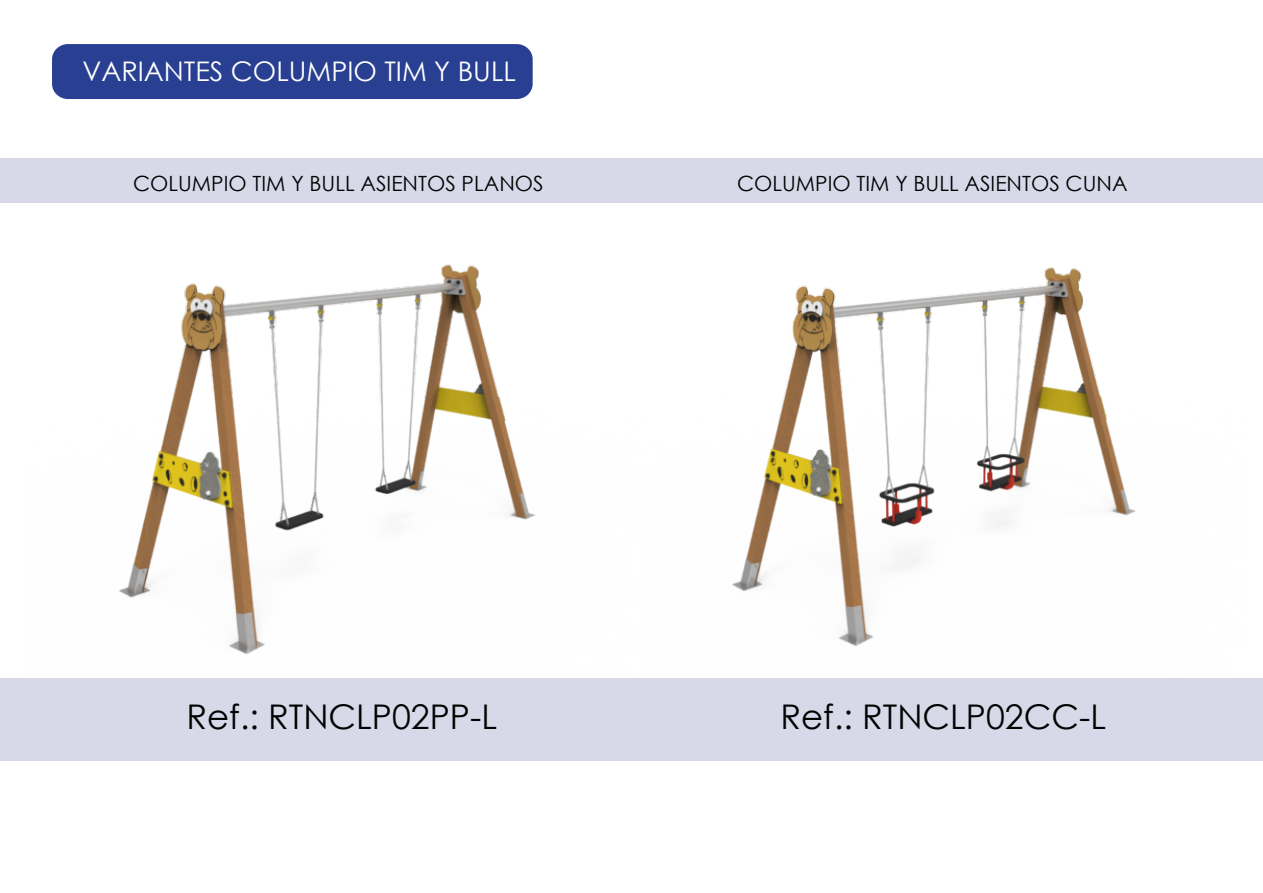
<style>
.page{position:relative;width:1263px;height:893px;background:#fff}
.page>*{position:absolute;margin:0;border:0;box-sizing:border-box;transform-origin:0 0}
.t1{font:34.05px "Century Gothic";color:#020202}
.t2{font:27px "Century Gothic";color:#fff}
.t3{font:21px "Century Gothic";color:#020202}
</style>
<div class="page">
<div style="left:0;top:678px;width:1263px;height:83px;background:#d7d9e8"></div>
<div style="left:0;top:158px;width:1263px;height:45px;background:#d7d9e8"></div>
<div style="left:52px;top:44px;width:481px;height:55px;background:#283f92;border-radius:16px"></div>
<img style="left:732px;top:267px;width:404px;height:379px">
<img style="left:119px;top:264px;width:416px;height:391px">
<p class="t2" style="left:83px;top:52px;width:435px">VARIANTES COLUMPIO TIM Y BULL</p>
<p class="t3" style="left:133px;top:169px;width:412px">COLUMPIO TIM Y BULL ASIENTOS PLANOS</p>
<p class="t3" style="left:737px;top:169px;width:392px">COLUMPIO TIM Y BULL ASIENTOS CUNA</p>
<h1 class="t1" style="left:187px;top:693px;width:312px">Ref.: RTNCLP02PP-L</h1>
<h1 class="t1" style="left:780px;top:693px;width:327px">Ref.: RTNCLP02CC-L</h1>
</div>
